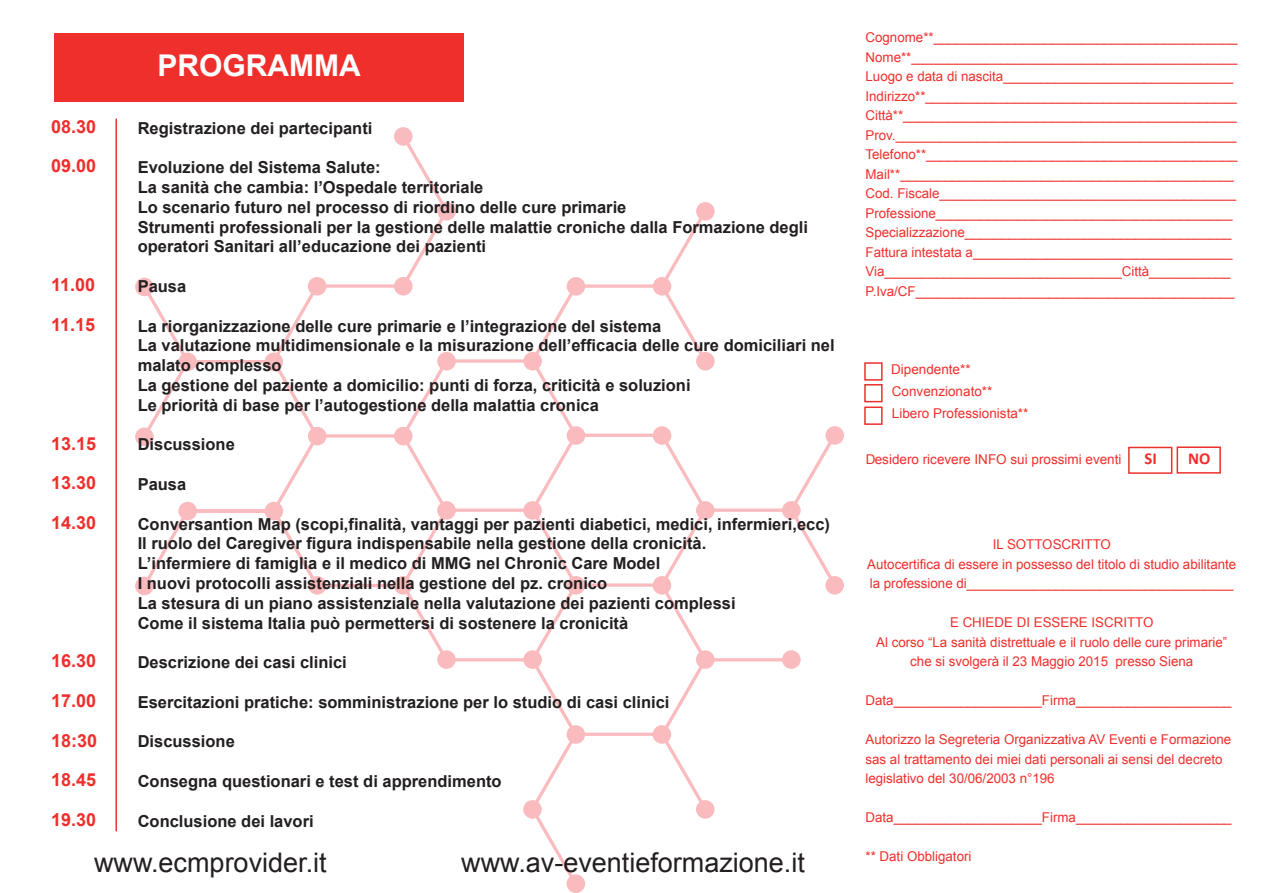
<style>
.page{position:relative;width:1263px;height:893px;background:#fff}
.page>*{position:absolute;margin:0;border:0;box-sizing:border-box;transform-origin:0 0}
.t1{font:700 30px "Arial";color:#fff}
.t2{font:27px "Arial";color:#231f20}
.t3{font:700 18px/39.6px "Arial";color:#ee2f2c}
.t4{font:700 16.65px "Calibri";color:#ee2f2c}
.t5{font:700 16.5px/19.8px "Arial";color:#231f20}
.t6{font:13.5px/19.5px "Arial";color:#ee2f2c}
</style>
<div class="page">
<div style="left:864px;top:362px;width:19px;height:19px;border:2px solid #ec302d"></div>
<div style="left:864px;top:384px;width:19px;height:18px;border:2px solid #ec302d"></div>
<div style="left:864px;top:406px;width:19px;height:19px;border:2px solid #ec302d"></div>
<div style="left:1128px;top:447px;width:44px;height:27px;border:2px solid #ec302d"></div>
<div style="left:1176px;top:446px;width:45px;height:28px;border:2px solid #ec302d"></div>
<div style="left:135px;top:577px;width:19px;height:18px;background:#f9bbbd;border-radius:50%"></div>
<svg style="left:825px;top:426px;width:19px;height:19px"></svg>
<svg style="left:394px;top:127px;width:19px;height:19px"></svg>
<div style="left:135px;top:278px;width:19px;height:18px;background:#f9bbbd;border-radius:50%"></div>
<svg style="left:825px;top:576px;width:19px;height:19px"></svg>
<svg style="left:135px;top:427px;width:19px;height:19px"></svg>
<svg style="left:566px;top:874px;width:19px;height:19px"></svg>
<svg style="left:143px;top:135px;width:693px;height:750px"></svg>
<div style="left:54px;top:33px;width:409px;height:68px;background:#ee2f2c"></div>
<hr style="left:116px;top:119px;width:1px;height:712px;background:#ec302d">
<h1 class="t1" style="left:157px;top:45px;width:205px">PROGRAMMA</h1>
<h3 class="t3" style="left:51px;top:107px;width:47px">08.30<br>09.00</h3>
<p class="t5" style="left:138px;top:118px;width:236px">Registrazione dei partecipanti</p>
<p class="t5" style="left:138px;top:158px;width:672px">Evoluzione del Sistema Salute:<br>La sanità che cambia: l’Ospedale territoriale<br>Lo scenario futuro nel processo di riordino delle cure primarie<br>Strumenti professionali per la gestione delle malattie croniche dalla Formazione degli operatori Sanitari all’educazione dei pazienti</p>
<p class="t5" style="left:138px;top:276px;width:50px">Pausa</p>
<p class="t5" style="left:138px;top:316px;width:698px">La riorganizzazione delle cure primarie e l’integrazione del sistema<br>La valutazione multidimensionale e la misurazione dell’efficacia delle cure domiciliari nel malato complesso<br>La gestione del paziente a domicilio: punti di forza, criticità e soluzioni<br>Le priorità di base per l’autogestione della malattia cronica</p>
<p class="t5" style="left:138px;top:435px;width:99px">Discussione</p>
<p class="t5" style="left:138px;top:474px;width:50px">Pausa</p>
<p class="t5" style="left:138px;top:514px;width:694px">Conversantion Map (scopi,finalità, vantaggi per pazienti diabetici, medici, infermieri,ecc)<br>Il ruolo del Caregiver figura indispensabile nella gestione della cronicità.<br>L’infermiere di famiglia e il medico di MMG nel Chronic Care Model<br>I nuovi protocolli assistenziali nella gestione del pz. cronico<br>La stesura di un piano assistenziale nella valutazione dei pazienti complessi<br>Come il sistema Italia può permettersi di sostenere la cronicità</p>
<p class="t5" style="left:138px;top:653px;width:211px">Descrizione dei casi clinici</p>
<p class="t5" style="left:138px;top:692px;width:533px">Esercitazioni pratiche: somministrazione per lo studio di casi clinici</p>
<p class="t5" style="left:138px;top:732px;width:99px">Discussione</p>
<p class="t5" style="left:138px;top:771px;width:365px">Consegna questionari e test di apprendimento</p>
<p class="t5" style="left:138px;top:811px;width:178px">Conclusione dei lavori</p>
<h2 class="t2" style="left:94px;top:844px;width:234px">www.ecmprovider.it</h2>
<h2 class="t2" style="left:461px;top:844px;width:345px">www.av-eventieformazione.it</h2>
<h3 class="t3" style="left:51px;top:265px;width:46px">11.00<br>11.15</h3>
<h3 class="t3" style="left:51px;top:424px;width:47px">13.15<br>13.30</h3>
<h3 class="t3" style="left:51px;top:503px;width:47px">14.30</h3>
<h3 class="t3" style="left:51px;top:641px;width:48px;text-align:justify">16.30<br>17.00<br>18:30</h3>
<h3 class="t3" style="left:51px;top:760px;width:47px">18.45</h3>
<h3 class="t3" style="left:51px;top:800px;width:47px">19.30</h3>
<p class="t6" style="left:865px;top:28px;width:374px">Cognome**_________________________________________ Nome**____________________________________________ Luogo e data di nascita_______________________________ Indirizzo**__________________________________________ Città**_____________________________________________ Prov.______________________________________________ Telefono**__________________________________________ Mail**_____________________________________________ Cod. Fiscale________________________________________ Professione________________________________________ Specializzazione____________________________________ Fattura intestata a___________________________________ Via________________________________Città___________ P.Iva/CF___________________________________________</p>
<p class="t6" style="left:891px;top:359px;width:81px">Dipendente**</p>
<p class="t6" style="left:892px;top:381px;width:102px">Convenzionato**</p>
<p class="t6" style="left:892px;top:403px;width:138px">Libero Professionista**</p>
<p class="t6" style="left:865px;top:450px;width:258px">Desidero ricevere INFO sui prossimi eventi</p>
<p class="t4" style="left:1144px;top:446px;width:14px">SI</p>
<p class="t4" style="left:1188px;top:446px;width:24px">NO</p>
<p class="t6" style="left:867px;top:535px;width:370px;text-align:center">IL SOTTOSCRITTO<br>Autocertifica di essere in possesso del titolo di studio abilitante la professione di____________________________________</p>
<p class="t6" style="left:876px;top:613px;width:353px;text-align:center">E CHIEDE DI ESSERE ISCRITTO<br>Al corso “La sanità distrettuale e il ruolo delle cure primarie” che si svolgerà il 23 Maggio 2015 presso Siena</p>
<p class="t6" style="left:865px;top:691px;width:368px">Data____________________Firma_____________________</p>
<p class="t6" style="left:865px;top:730px;width:367px">Autorizzo la Segreteria Organizzativa AV Eventi e Formazione sas al trattamento dei miei dati personali ai sensi del decreto legislativo del 30/06/2003 n°196</p>
<p class="t6" style="left:865px;top:808px;width:368px">Data____________________Firma_____________________</p>
<p class="t6" style="left:865px;top:847px;width:107px">** Dati Obbligatori</p>
</div>
